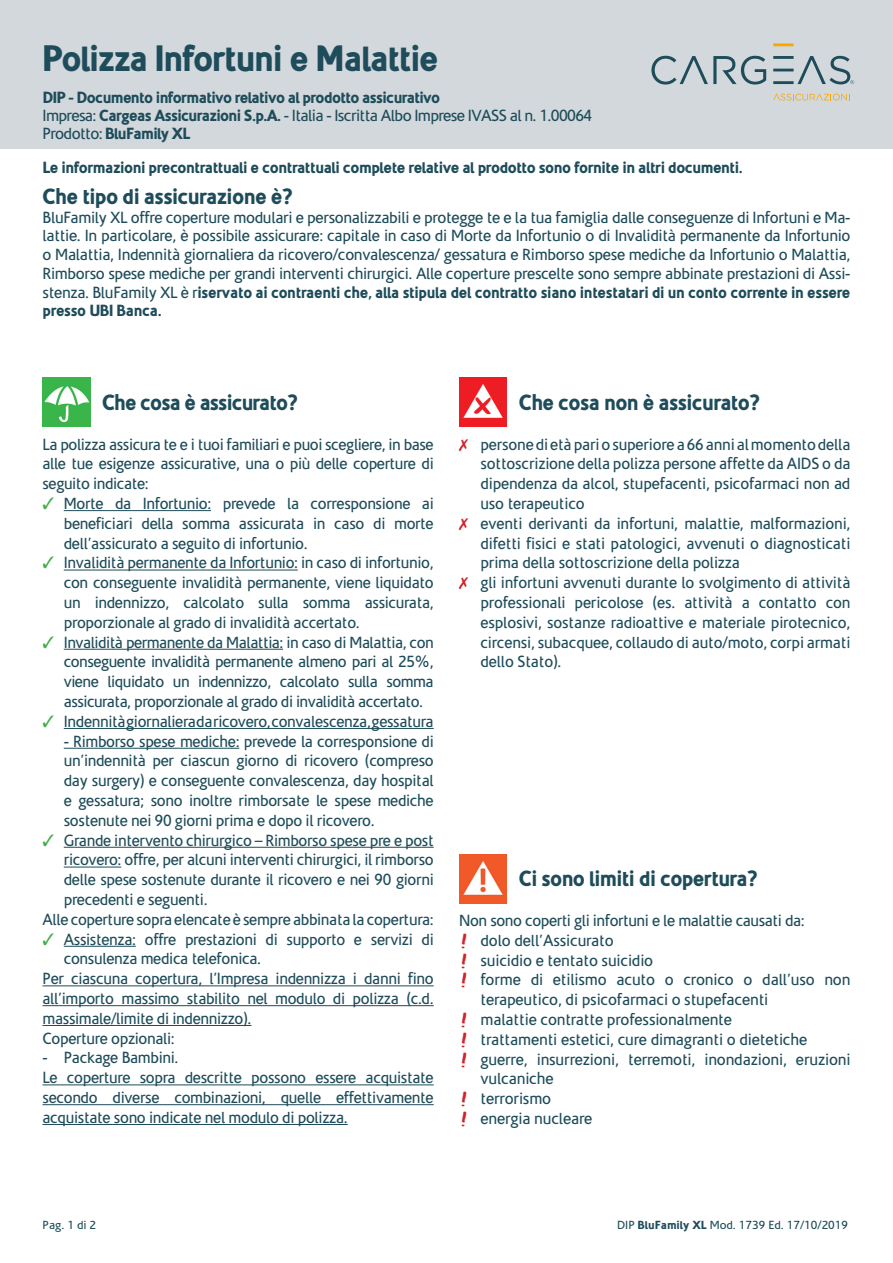
<style>
.page{position:relative;width:893px;height:1263px;background:#fff}
.page>*{position:absolute;margin:0;border:0;box-sizing:border-box;transform-origin:0 0}
.t1{font:700 37.5px "BPU";letter-spacing:-.035em;color:#1e4c5a;scale:.96 1}
.t2{font:700 22.5px "BPU";letter-spacing:-.03em;color:#1e4c5a;scale:.96 1}
.t3{font:700 22.5px "BPU";letter-spacing:-.03em;color:#1e4c5a}
.t4{font:700 22.5px "BPU";letter-spacing:-.03em;color:#1e4c5a;scale:.95 1}
.t5{font:16.5px/19.8px "BPU";letter-spacing:-.02em;color:#1e4c5a;text-align:justify;scale:.95 1}
.t6{font:16.5px/18.8px "BPU";letter-spacing:-.02em;color:#1e4c5a;scale:.96 1}
.t7{font:700 16.5px "BPU";letter-spacing:-.03em;color:#1e4c5a}
.t8{font:16.5px "BPU";letter-spacing:-.04em;color:#1e4c5a}
.t9{font:12px "BPU";color:#1e4c5a}
.s1{font-weight:700}
.s2{font-weight:400}
.s3{color:#40ae49}
.s4{color:#d1232a}
.s5{font-family:"Marydale";font-weight:700;color:#d1232a}
</style>
<div class="page">
<div style="left:0;top:0;width:893px;height:149px;background:#d2d8dc"></div>
<svg style="left:773px;top:43px;width:21px;height:3px"></svg>
<svg style="left:651px;top:56px;width:115px;height:29px"></svg>
<svg style="left:773px;top:94px;width:77px;height:6px"></svg>
<svg style="left:773px;top:56px;width:81px;height:28px"></svg>
<hr style="left:64px;top:510px;width:147px;height:1px;background:#1e4c5a">
<hr style="left:64px;top:570px;width:234px;height:1px;background:#1e4c5a">
<hr style="left:64px;top:649px;width:219px;height:1px;background:#1e4c5a">
<hr style="left:64px;top:728px;width:370px;height:1px;background:#1e4c5a">
<hr style="left:64px;top:748px;width:175px;height:1px;background:#1e4c5a">
<hr style="left:64px;top:847px;width:370px;height:1px;background:#1e4c5a">
<hr style="left:64px;top:867px;width:57px;height:1px;background:#1e4c5a">
<hr style="left:64px;top:946px;width:72px;height:1px;background:#1e4c5a">
<hr style="left:43px;top:985px;width:391px;height:1px;background:#1e4c5a">
<hr style="left:43px;top:1005px;width:391px;height:1px;background:#1e4c5a">
<hr style="left:43px;top:1025px;width:208px;height:1px;background:#1e4c5a">
<hr style="left:43px;top:1084px;width:391px;height:1px;background:#1e4c5a">
<hr style="left:43px;top:1104px;width:391px;height:1px;background:#1e4c5a">
<hr style="left:43px;top:1124px;width:305px;height:1px;background:#1e4c5a">
<img style="left:43px;top:377px;width:47px;height:50px">
<img style="left:459px;top:377px;width:48px;height:50px">
<img style="left:459px;top:854px;width:48px;height:50px">
<p class="t1" style="left:43px;top:36px;width:414px">Polizza Infortuni e Malattie</p>
<p class="t7" style="left:43px;top:88px;width:399px">DIP - Documento informativo relativo al prodotto assicurativo</p>
<p class="t8" style="left:43px;top:106px;width:551px">Impresa: <span class="s1">Cargeas Assicurazioni S.p.A.</span> - Italia - Iscritta Albo Imprese IVASS al n. 1.00064</p>
<p class="t7" style="left:43px;top:124px;width:149px"><span class="s2">Prodotto:</span> BluFamily XL</p>
<p class="t7" style="left:43px;top:157px;width:702px">Le informazioni precontrattuali e contrattuali complete relative al prodotto sono fornite in altri documenti.</p>
<p class="t3" style="left:43px;top:183px;width:252px">Che tipo di assicurazione è?</p>
<p class="t6" style="left:43px;top:208px;width:843px;text-align:justify">BluFamily XL offre coperture modulari e personalizzabili e protegge te e la tua famiglia dalle conseguenze di Infortuni e Ma&shy;lattie. In particolare, è possibile assicurare: capitale in caso di Morte da Infortunio o di Invalidità permanente da Infortunio o Malattia, Indennità giornaliera da ricovero/convalescenza/ gessatura e Rimborso spese mediche da Infortunio o Malattia, Rimborso spese mediche per grandi interventi chirurgici. Alle coperture prescelte sono sempre abbinate prestazioni di Assi&shy;stenza. BluFamily XL è r<span class="s1">iservato ai contraenti che, alla stipula del contratto siano intestatari di un conto corrente in essere presso UBI Banca.</span></p>
<p class="t4" style="left:102px;top:389px;width:208px">Che cosa è assicurato?</p>
<p class="t5" style="left:43px;top:434px;width:413px">La polizza assicura te e i tuoi familiari e puoi scegliere, in base alle tue esigenze assicurative, una o più delle coperture di seguito indicate:</p>
<p class="t5" style="left:64px;top:494px;width:391px;text-indent:-21px"><span class="s3">✓</span> Morte da Infortunio: prevede la corresponsione ai beneficiari della somma assicurata in caso di morte dell’assicurato a seguito di infortunio.</p>
<p class="t5" style="left:64px;top:553px;width:391px;text-indent:-21px"><span class="s3">✓</span> Invalidità permanente da Infortunio: in caso di infortunio, con conseguente invalidità permanente, viene liquidato un indennizzo, calcolato sulla somma assicurata, proporzionale al grado di invalidità accertato.</p>
<p class="t5" style="left:64px;top:632px;width:391px;text-indent:-21px"><span class="s3">✓</span> Invalidità permanente da Malattia: in caso di Malattia, con conseguente invalidità permanente almeno pari al 25%, viene liquidato un indennizzo, calcolato sulla somma assicurata, proporzionale al grado di invalidità accertato.</p>
<p class="t5" style="left:43px;top:712px;width:413px"><span class="s3">✓</span> Indennità giornaliera da ricovero, convalescenza, gessatura</p>
<p class="t5" style="left:64px;top:731px;width:391px">- Rimborso spese mediche: prevede la corresponsione di un’indennità per ciascun giorno di ricovero (compreso day surgery) e conseguente convalescenza, day hospital e gessatura; sono inoltre rimborsate le spese mediche sostenute nei 90 giorni prima e dopo il ricovero.</p>
<p class="t5" style="left:64px;top:830px;width:391px;text-indent:-21px"><span class="s3">✓</span> Grande intervento chirurgico – Rimborso spese pre e post ricovero: offre, per alcuni interventi chirurgici, il rimborso delle spese sostenute durante il ricovero e nei 90 giorni precedenti e seguenti.</p>
<p class="t5" style="left:43px;top:910px;width:413px">Alle coperture sopra elencate è sempre abbinata la copertura:</p>
<p class="t5" style="left:64px;top:929px;width:391px;text-indent:-21px"><span class="s3">✓</span> Assistenza: offre prestazioni di supporto e servizi di consulenza medica telefonica.</p>
<p class="t5" style="left:43px;top:969px;width:413px">Per ciascuna copertura, l’Impresa indennizza i danni fino all’importo massimo stabilito nel modulo di polizza (c.d. massimale/limite di indennizzo).</p>
<p class="t5" style="left:43px;top:1028px;width:141px">Coperture opzionali:</p>
<p class="t5" style="left:43px;top:1048px;width:144px">- Package Bambini.</p>
<p class="t5" style="left:43px;top:1068px;width:413px">Le coperture sopra descritte possono essere acquistate secondo diverse combinazioni, quelle effettivamente acquistate sono indicate nel modulo di polizza.</p>
<p class="t2" style="left:519px;top:389px;width:253px">Che cosa non è assicurato?</p>
<p class="t5" style="left:480px;top:434px;width:391px;text-indent:-21px"><span class="s4">✗</span> persone di età pari o superiore a 66 anni al momento della sottoscrizione della polizza persone affette da AIDS o da dipendenza da alcol, stupefacenti, psicofarmaci non ad uso terapeutico</p>
<p class="t5" style="left:480px;top:514px;width:391px;text-indent:-21px"><span class="s4">✗</span> eventi derivanti da infortuni, malattie, malformazioni, difetti fisici e stati patologici, avvenuti o diagnosticati prima della sottoscrizione della polizza</p>
<p class="t5" style="left:480px;top:573px;width:391px;text-indent:-21px"><span class="s4">✗</span> gli infortuni avvenuti durante lo svolgimento di attività professionali pericolose (es. attività a contatto con esplosivi, sostanze radioattive e materiale pirotecnico, circensi, subacquee, collaudo di auto/moto, corpi armati dello Stato).</p>
<p class="t2" style="left:519px;top:866px;width:250px">Ci sono limiti di copertura?</p>
<p class="t5" style="left:459px;top:911px;width:365px">Non sono coperti gli infortuni e le malattie causati da:</p>
<p class="t6" style="left:459px;top:931px;width:162px"><span class="s5">!</span> dolo dell’Assicurato</p>
<p class="t6" style="left:459px;top:951px;width:204px"><span class="s5">!</span> suicidio e tentato suicidio</p>
<p class="t6" style="left:480px;top:970px;width:387px;line-height:19.8px;text-indent:-21px"><span class="s5">!</span> forme di etilismo acuto o cronico o dall’uso non terapeutico, di psicofarmaci o stupefacenti</p>
<p class="t6" style="left:459px;top:1010px;width:286px"><span class="s5">!</span> malattie contratte professionalmente</p>
<p class="t6" style="left:459px;top:1030px;width:364px"><span class="s5">!</span> trattamenti estetici, cure dimagranti o dietetiche</p>
<p class="t6" style="left:480px;top:1049px;width:387px;line-height:19.8px;text-indent:-21px"><span class="s5">!</span> guerre, insurrezioni, terremoti, inondazioni, eruzioni vulcaniche</p>
<p class="t6" style="left:459px;top:1089px;width:97px"><span class="s5">!</span> terrorismo</p>
<p class="t6" style="left:459px;top:1109px;width:140px"><span class="s5">!</span> energia nucleare</p>
<p class="t9" style="left:43px;top:1219px;width:55px">Pag. 1 di 2</p>
<p class="t9" style="left:617px;top:1219px;width:232px">DIP <span class="s1">BluFamily XL</span> Mod. 1739 Ed. 17/10/2019</p>
</div>
